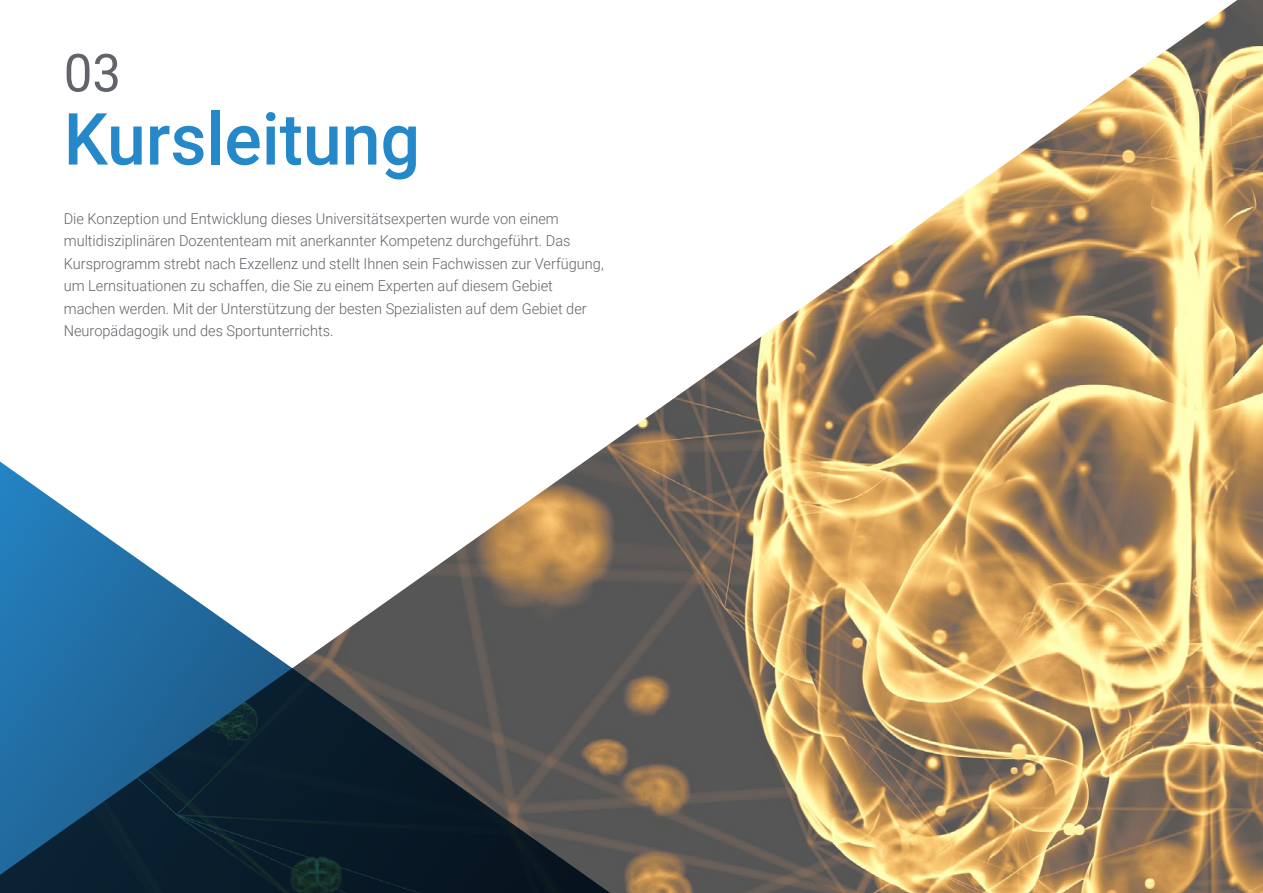
<style>
.page{position:relative;width:1263px;height:893px;background:#fff}
.page>*{position:absolute;margin:0;border:0;box-sizing:border-box;transform-origin:0 0}
.t1{font:500 72px "Roboto";color:#2488c9}
.t2{font:52.5px "Roboto";color:#61646a}
.t3{font:300 15px/22.5px "Roboto";color:#61646a}
</style>
<div class="page">
<img style="left:606px;top:0;width:657px;height:893px">
<svg style="left:0;top:446px;width:640px;height:447px"></svg>
<h2 class="t2" style="left:64px;top:36px;width:59px">03</h2>
<h1 class="t1" style="left:64px;top:89px;width:358px">Kursleitung</h1>
<p class="t3" style="left:64px;top:207px;width:541px">Die Konzeption und Entwicklung dieses Universitätsexperten wurde von einem multidisziplinären Dozententeam mit anerkannter Kompetenz durchgeführt. Das Kursprogramm strebt nach Exzellenz und stellt Ihnen sein Fachwissen zur Verfügung, um Lernsituationen zu schaffen, die Sie zu einem Experten auf diesem Gebiet machen werden. Mit der Unterstützung der besten Spezialisten auf dem Gebiet der Neuropädagogik und des Sportunterrichts.</p>
</div>
